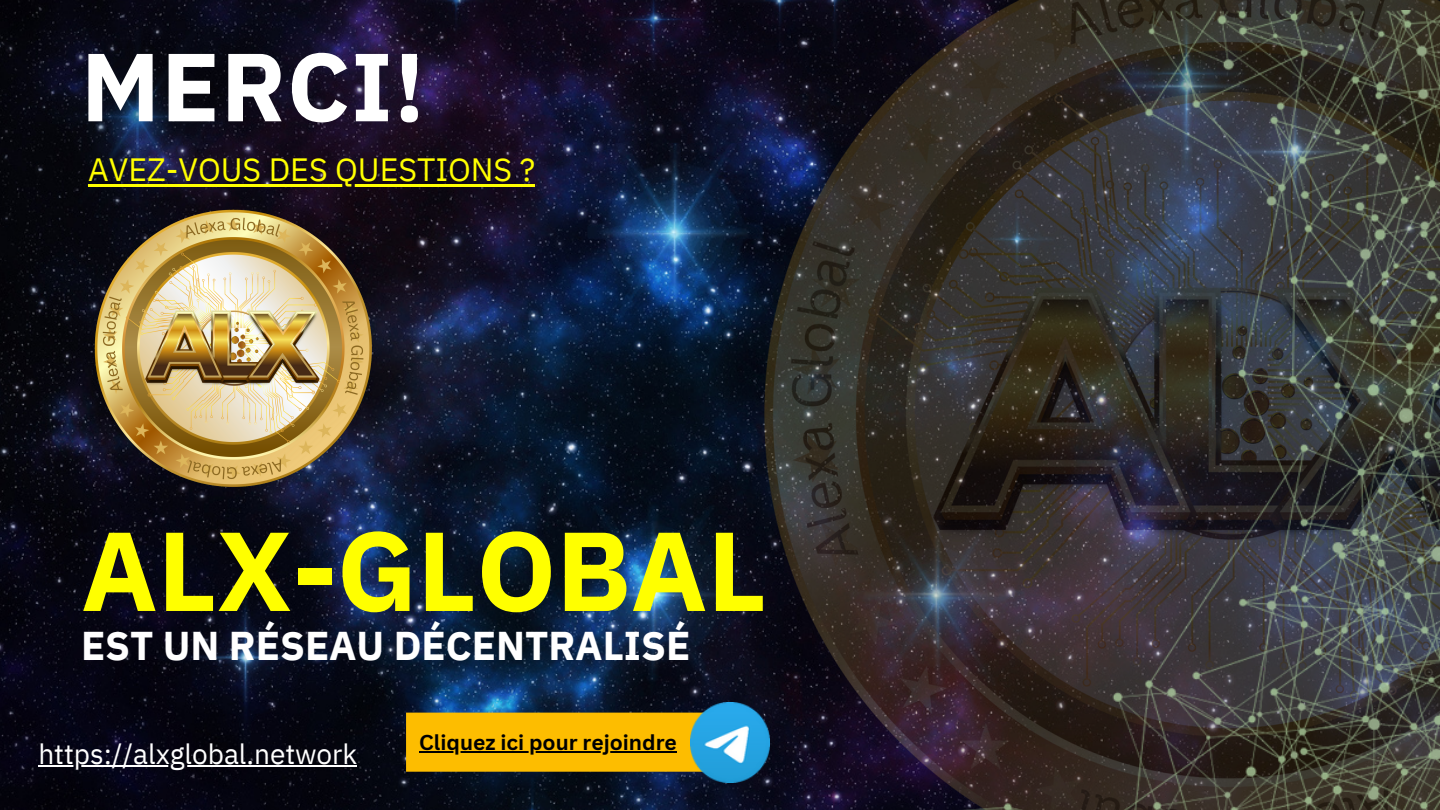
<style>
.page{position:relative;width:1440px;height:810px;background:#fff}
.page>*{position:absolute;margin:0;border:0;box-sizing:border-box;transform-origin:0 0}
.t1{font:700 112px "IBM Plex Sans";color:#ff0}
.t2{font:700 96.6px "IBM Plex Sans";letter-spacing:.01em;color:#fff}
.t3{font:700 40px "IBM Plex Sans";color:#fff}
.t4{font:32.2px "IBM Plex Sans";color:#ff0}
.t5{font:28px "IBM Plex Sans";color:#fff}
.t6{font:700 21px "Canva Sans";color:#000}
</style>
<div class="page">
<img style="left:0;top:0;width:649px;height:810px">
<img style="left:649px;top:0;width:791px;height:810px">
<img style="left:60px;top:175px;width:347px;height:347px">
<img style="left:928px;top:10px;width:512px;height:800px">
<div style="left:406px;top:713px;width:284px;height:58px;background:#fdbd00"></div>
<hr style="left:88px;top:184px;width:447px;height:3px;background:#ff0">
<hr style="left:38px;top:766px;width:319px;height:1px;background:#fff">
<img style="left:690px;top:703px;width:80px;height:79px">
<hr style="left:419px;top:751px;width:258px;height:2px;background:#000">
<p class="t2" style="left:81px;top:22px;width:345px">MERCI!</p>
<p class="t4" style="left:88px;top:148px;width:448px">AVEZ-VOUS DES QUESTIONS ?</p>
<p class="t1" style="left:81px;top:496px;width:687px">ALX-GLOBAL</p>
<p class="t3" style="left:81px;top:619px;width:611px">EST UN RÉSEAU DÉCENTRALISÉ</p>
<p class="t5" style="left:38px;top:735px;width:320px">https://alxglobal.network</p>
<p class="t6" style="left:419px;top:727px;width:259px">Cliquez ici pour rejoindre</p>
</div>
